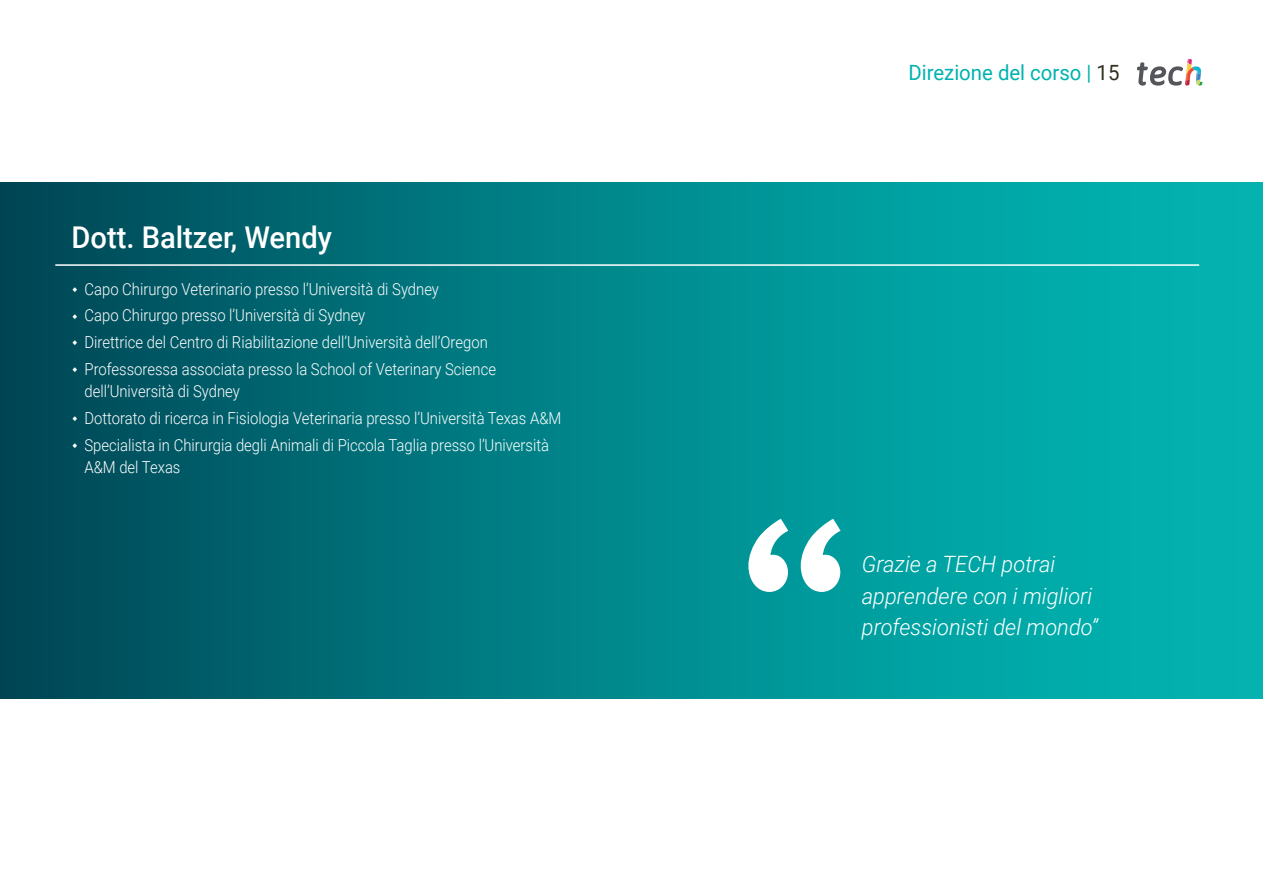
<style>
.page{position:relative;width:1263px;height:893px;background:#fff}
.page>*{position:absolute;margin:0;border:0;box-sizing:border-box;transform-origin:0 0}
.t1{font:500 30px "Roboto";color:#fff}
.t2{font:italic 300 22.5px/31.5px "Roboto";color:#fff}
.t3{font:21px "Roboto";color:#00b2af}
.t4{font:300 16.5px/26.7px "Roboto";color:#fff;scale:.9 1}
.s1{color:#312e20}
</style>
<div class="page">
<div style="left:0;top:182px;width:1263px;height:516px;background:linear-gradient(to right,#004c5a,#02bfba)"></div>
<svg style="left:1137px;top:59px;width:65px;height:27px"></svg>
<hr style="left:55px;top:264px;width:1144px;height:2px;background:#fff">
<svg style="left:748px;top:519px;width:92px;height:73px"></svg>
<svg style="left:73px;top:287px;width:4px;height:5px"></svg>
<svg style="left:73px;top:314px;width:4px;height:5px"></svg>
<svg style="left:73px;top:340px;width:4px;height:5px"></svg>
<svg style="left:73px;top:367px;width:4px;height:5px"></svg>
<svg style="left:73px;top:416px;width:4px;height:5px"></svg>
<svg style="left:73px;top:443px;width:4px;height:5px"></svg>
<h1 class="t1" style="left:71px;top:216px;width:262px">Dott. Baltzer, Wendy</h1>
<p class="t4" style="left:85px;top:275px;width:459px">Capo Chirurgo Veterinario presso l’Università di Sydney<br>Capo Chirurgo presso l’Università di Sydney<br>Direttrice del Centro di Riabilitazione dell’Università dell’Oregon Professoressa associata presso la School of Veterinary Science</p>
<p class="t4" style="left:85px;top:378px;width:531px">dell’Università di Sydney<br>Dottorato di ricerca in Fisiologia Veterinaria presso l’Università Texas A&amp;M<br>Specialista in Chirurgia degli Animali di Piccola Taglia presso l’Università</p>
<p class="t4" style="left:85px;top:454px;width:108px">A&amp;M del Texas</p>
<p class="t3" style="left:908px;top:57px;width:213px">Direzione del corso | <span class="s1">15</span></p>
<h2 class="t2" style="left:862px;top:548px;width:238px">Grazie a TECH potrai apprendere con i migliori professionisti del mondo”</h2>
</div>
